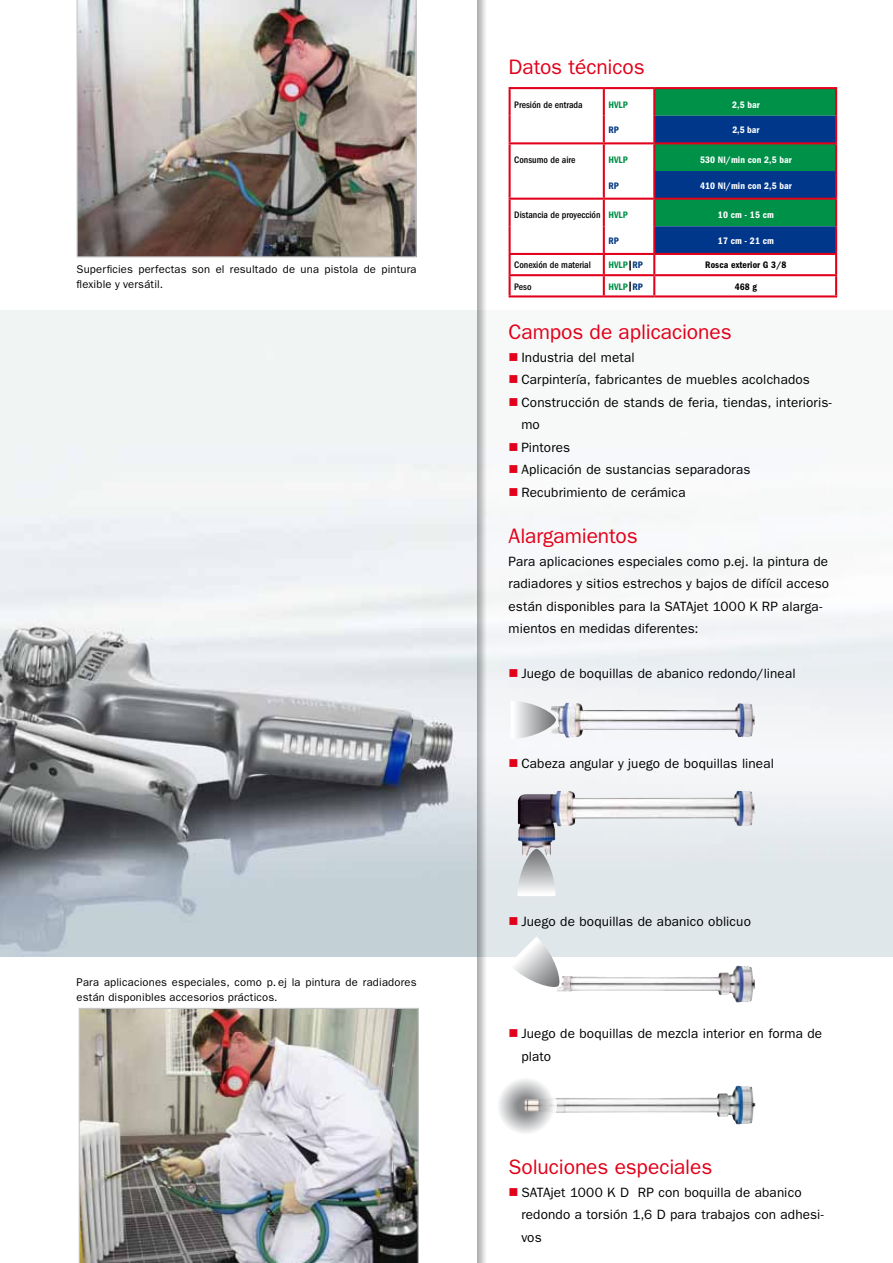
<style>
.page{position:relative;width:893px;height:1263px;background:#fff}
.page>*{position:absolute;margin:0;border:0;box-sizing:border-box;transform-origin:0 0}
.t1{font:21px "ITC Franklin Gothic Std";letter-spacing:-.005em;color:#e2001a}
.t2{font:13.5px/22.5px "ITC Franklin Gothic Std";letter-spacing:.01em;color:#000}
.t3{font:11.25px/14.2px "ITC Franklin Gothic Std";letter-spacing:.015em;color:#000}
.t4{font:500 condensed 9.75px "ITC Franklin Gothic Std";color:#000}
.t5{font:9.75px "ITC Franklin Gothic Std Dm Cd";letter-spacing:.01em;color:#fff}
.t6{font:9.75px "ITC Franklin Gothic Std Dm Cd";color:#009149}
.t7{font:9.75px "ITC Franklin Gothic Std Dm Cd";letter-spacing:.01em;color:#000}
.t8{font:9.75px "ITC Franklin Gothic Std Dm Cd";color:#003882}
.s1{font-family:"ITC Franklin Gothic Std Dm Cd";font-weight:400;font-stretch:normal;color:#009149}
.s2{color:#000}
.s3{color:#003882}
</style>
<div class="page">
<img style="left:0;top:310px;width:466px;height:647px">
<img style="left:77px;top:0;width:340px;height:257px">
<img style="left:79px;top:1008px;width:340px;height:255px">
<div style="left:466px;top:0;width:427px;height:1263px;background:#000;opacity:.8"></div>
<svg style="left:511px;top:89px;width:142px;height:206px"></svg>
<hr style="left:509px;top:89px;width:2px;height:27px;background:#e2001a">
<hr style="left:509px;top:144px;width:2px;height:27px;background:#e2001a">
<hr style="left:509px;top:200px;width:2px;height:26px;background:#e2001a">
<hr style="left:509px;top:87px;width:95px;height:2px;background:#e2001a">
<hr style="left:604px;top:87px;width:50px;height:2px;background:#e2001a">
<hr style="left:509px;top:142px;width:95px;height:2px;background:#e2001a">
<hr style="left:604px;top:142px;width:50px;height:2px;background:#e2001a">
<hr style="left:509px;top:198px;width:95px;height:2px;background:#e2001a">
<hr style="left:604px;top:198px;width:50px;height:2px;background:#e2001a">
<hr style="left:509px;top:253px;width:95px;height:2px;background:#e2001a">
<hr style="left:604px;top:253px;width:50px;height:2px;background:#e2001a">
<hr style="left:509px;top:274px;width:95px;height:2px;background:#e2001a">
<hr style="left:604px;top:274px;width:50px;height:2px;background:#e2001a">
<hr style="left:509px;top:295px;width:95px;height:2px;background:#e2001a">
<hr style="left:604px;top:295px;width:50px;height:2px;background:#e2001a">
<hr style="left:603px;top:89px;width:2px;height:27px;background:#e2001a">
<hr style="left:603px;top:144px;width:2px;height:27px;background:#e2001a">
<hr style="left:603px;top:200px;width:2px;height:26px;background:#e2001a">
<hr style="left:654px;top:87px;width:183px;height:2px;background:#e2001a">
<hr style="left:654px;top:295px;width:183px;height:2px;background:#e2001a">
<hr style="left:509px;top:116px;width:2px;height:26px;background:#e2001a">
<hr style="left:509px;top:171px;width:2px;height:27px;background:#e2001a">
<hr style="left:509px;top:226px;width:2px;height:27px;background:#e2001a">
<svg style="left:509px;top:255px;width:2px;height:40px"></svg>
<hr style="left:603px;top:116px;width:2px;height:26px;background:#e2001a">
<hr style="left:603px;top:171px;width:2px;height:27px;background:#e2001a">
<hr style="left:603px;top:226px;width:2px;height:27px;background:#e2001a">
<svg style="left:603px;top:255px;width:2px;height:40px"></svg>
<svg style="left:653px;top:88px;width:184px;height:207px"></svg>
<svg style="left:510px;top:701px;width:46px;height:38px"></svg>
<img style="left:551px;top:703px;width:203px;height:34px">
<svg style="left:518px;top:856px;width:37px;height:40px"></svg>
<img style="left:518px;top:791px;width:236px;height:65px">
<svg style="left:509px;top:936px;width:53px;height:54px"></svg>
<img style="left:557px;top:966px;width:198px;height:36px">
<img style="left:551px;top:1086px;width:204px;height:38px">
<svg style="left:494px;top:1074px;width:63px;height:63px"></svg>
<img style="left:524px;top:1099px;width:15px;height:12px">
<svg style="left:510px;top:353px;width:7px;height:8px"></svg>
<svg style="left:510px;top:375px;width:7px;height:8px"></svg>
<svg style="left:510px;top:398px;width:7px;height:8px"></svg>
<svg style="left:510px;top:443px;width:7px;height:8px"></svg>
<svg style="left:510px;top:465px;width:7px;height:8px"></svg>
<svg style="left:510px;top:488px;width:7px;height:8px"></svg>
<svg style="left:510px;top:669px;width:7px;height:8px"></svg>
<svg style="left:510px;top:759px;width:7px;height:8px"></svg>
<svg style="left:510px;top:917px;width:7px;height:8px"></svg>
<svg style="left:510px;top:1029px;width:7px;height:8px"></svg>
<svg style="left:510px;top:1188px;width:7px;height:7px"></svg>
<p class="t3" style="left:77px;top:262px;width:342px">Superficies perfectas son el resultado de una pistola de pintura flexible y versátil.</p>
<p class="t3" style="left:77px;top:975px;width:342px">Para aplicaciones especiales, como p. ej la pintura de radiadores están disponibles accesorios prácticos.</p>
<h1 class="t1" style="left:509px;top:55px;width:138px">Datos técnicos</h1>
<p class="t4" style="left:514px;top:99px;width:70px">Presión de entrada</p>
<p class="t6" style="left:608px;top:99px;width:21px">HVLP</p>
<p class="t5" style="left:732px;top:99px;width:29px">2,5 bar</p>
<p class="t8" style="left:608px;top:125px;width:12px">RP</p>
<p class="t5" style="left:732px;top:125px;width:29px">2,5 bar</p>
<p class="t4" style="left:514px;top:154px;width:63px">Consumo de aire</p>
<p class="t6" style="left:608px;top:154px;width:21px">HVLP</p>
<p class="t5" style="left:700px;top:154px;width:93px">530 Nl/min con 2,5 bar</p>
<p class="t8" style="left:608px;top:180px;width:12px">RP</p>
<p class="t5" style="left:700px;top:180px;width:93px">410 Nl/min con 2,5 bar</p>
<p class="t4" style="left:514px;top:209px;width:115px">Distancia de proyección <span class="s1">HVLP</span></p>
<p class="t5" style="left:718px;top:209px;width:57px">10 cm - 15 cm</p>
<p class="t8" style="left:608px;top:235px;width:12px">RP</p>
<p class="t5" style="left:718px;top:235px;width:57px">17 cm - 21 cm</p>
<p class="t4" style="left:514px;top:260px;width:78px">Conexión de material</p>
<p class="t6" style="left:608px;top:260px;width:36px">HVLP<span class="s2">|</span><span class="s3">RP</span></p>
<p class="t7" style="left:705px;top:260px;width:83px">Rosca exterior G 3/8</p>
<p class="t4" style="left:514px;top:281px;width:19px">Peso</p>
<p class="t6" style="left:608px;top:281px;width:36px">HVLP<span class="s2">|</span><span class="s3">RP</span></p>
<p class="t7" style="left:735px;top:281px;width:24px">468 g</p>
<h1 class="t1" style="left:509px;top:320px;width:225px">Campos de aplicaciones</h1>
<p class="t2" style="left:521px;top:346px;width:312px">Industria del metal<br>Carpintería, fabricantes de muebles acolchados<br>Construcción de stands de feria, tiendas, interioris&shy;mo<br>Pintores<br>Aplicación de sustancias separadoras<br>Recubrimiento de cerámica</p>
<h1 class="t1" style="left:509px;top:524px;width:131px">Alargamientos</h1>
<p class="t2" style="left:509px;top:550px;width:322px">Para aplicaciones especiales como p.ej. la pintura de radiadores y sitios estrechos y bajos de difícil acceso están disponibles para la SATAjet 1000 K RP alarga&shy;mientos en medidas diferentes:</p>
<p class="t2" style="left:521px;top:663px;width:276px">Juego de boquillas de abanico redondo/lineal</p>
<p class="t2" style="left:521px;top:753px;width:254px">Cabeza angular y juego de boquillas lineal</p>
<p class="t2" style="left:521px;top:910px;width:231px">Juego de boquillas de abanico oblicuo</p>
<p class="t2" style="left:521px;top:1023px;width:302px">Juego de boquillas de mezcla interior en forma de plato</p>
<h1 class="t1" style="left:509px;top:1155px;width:205px">Soluciones especiales</h1>
<p class="t2" style="left:521px;top:1181px;width:304px">SATAjet 1000 K D RP con boquilla de abanico redondo a torsión 1,6 D para trabajos con adhesi&shy;vos</p>
</div>
